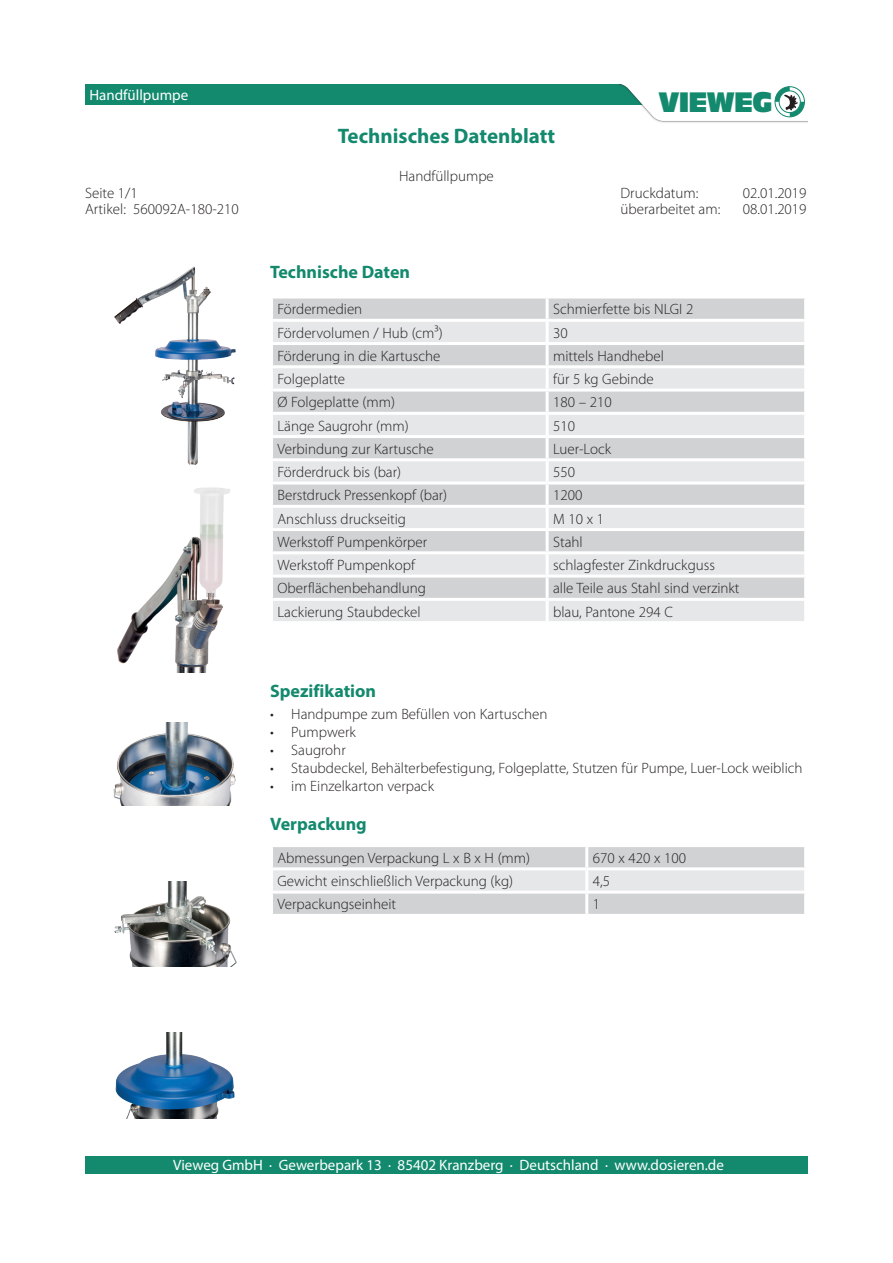
<style>
.page{position:relative;width:893px;height:1263px;background:#fff}
.page>*{position:absolute;margin:0;border:0;box-sizing:border-box;transform-origin:0 0}
.t1{font:29.4px "Antique Oli T Comp";letter-spacing:-.025em;color:#13896e}
.t2{font:700 21px "Myriad Pro";color:#13896e}
.headline_2{font:700 18px "Myriad Pro";color:#13896e}
.t3{font:300 15px "Myriad Pro";color:#231f20}
.t4{font:15px "Myriad Pro";color:#fff}
</style>
<div class="page">
<img style="left:114px;top:266px;width:122px;height:199px">
<img style="left:117px;top:487px;width:113px;height:185px">
<img style="left:113px;top:723px;width:123px;height:83px">
<img style="left:114px;top:881px;width:123px;height:85px">
<img style="left:115px;top:1033px;width:120px;height:85px">
<div style="left:85px;top:84px;width:723px;height:21px;background:#13896e"></div>
<div style="left:273px;top:299px;width:531px;height:20px;background:#d1d2d4"></div>
<svg style="left:273px;top:322px;width:531px;height:299px;background:#dcdddf"></svg>
<hr style="left:546px;top:299px;width:3px;height:20px;background:#fff">
<hr style="left:546px;top:322px;width:3px;height:20px;background:#fff">
<hr style="left:270px;top:342px;width:277px;height:3px;background:#fff">
<hr style="left:547px;top:342px;width:260px;height:3px;background:#fff">
<hr style="left:546px;top:345px;width:3px;height:20px;background:#fff">
<hr style="left:270px;top:365px;width:277px;height:3px;background:#fff">
<hr style="left:547px;top:365px;width:260px;height:3px;background:#fff">
<hr style="left:546px;top:368px;width:3px;height:21px;background:#fff">
<hr style="left:270px;top:389px;width:277px;height:3px;background:#fff">
<hr style="left:547px;top:389px;width:260px;height:3px;background:#fff">
<hr style="left:546px;top:392px;width:3px;height:20px;background:#fff">
<hr style="left:270px;top:412px;width:277px;height:3px;background:#fff">
<hr style="left:547px;top:412px;width:260px;height:3px;background:#fff">
<hr style="left:546px;top:415px;width:3px;height:20px;background:#fff">
<hr style="left:270px;top:435px;width:277px;height:3px;background:#fff">
<hr style="left:547px;top:435px;width:260px;height:3px;background:#fff">
<hr style="left:546px;top:438px;width:3px;height:20px;background:#fff">
<hr style="left:270px;top:458px;width:277px;height:3px;background:#fff">
<hr style="left:547px;top:458px;width:260px;height:3px;background:#fff">
<hr style="left:546px;top:461px;width:3px;height:21px;background:#fff">
<hr style="left:270px;top:482px;width:277px;height:3px;background:#fff">
<hr style="left:547px;top:482px;width:260px;height:3px;background:#fff">
<hr style="left:546px;top:485px;width:3px;height:20px;background:#fff">
<hr style="left:270px;top:505px;width:277px;height:3px;background:#fff">
<hr style="left:547px;top:505px;width:260px;height:3px;background:#fff">
<hr style="left:546px;top:508px;width:3px;height:20px;background:#fff">
<hr style="left:270px;top:528px;width:277px;height:3px;background:#fff">
<hr style="left:547px;top:528px;width:260px;height:3px;background:#fff">
<hr style="left:546px;top:531px;width:3px;height:20px;background:#fff">
<hr style="left:270px;top:551px;width:277px;height:3px;background:#fff">
<hr style="left:547px;top:551px;width:260px;height:3px;background:#fff">
<hr style="left:546px;top:554px;width:3px;height:21px;background:#fff">
<hr style="left:270px;top:575px;width:277px;height:3px;background:#fff">
<hr style="left:547px;top:575px;width:260px;height:3px;background:#fff">
<hr style="left:546px;top:578px;width:3px;height:20px;background:#fff">
<hr style="left:270px;top:598px;width:277px;height:3px;background:#fff">
<hr style="left:547px;top:598px;width:260px;height:3px;background:#fff">
<hr style="left:546px;top:601px;width:3px;height:20px;background:#fff">
<svg style="left:273px;top:847px;width:531px;height:67px;background:#d8d9db"></svg>
<hr style="left:585px;top:847px;width:3px;height:20px;background:#fff">
<hr style="left:270px;top:867px;width:317px;height:3px;background:#fff">
<hr style="left:587px;top:867px;width:220px;height:3px;background:#fff">
<hr style="left:585px;top:870px;width:3px;height:21px;background:#fff">
<hr style="left:270px;top:891px;width:317px;height:3px;background:#fff">
<hr style="left:587px;top:891px;width:220px;height:3px;background:#fff">
<hr style="left:585px;top:894px;width:3px;height:20px;background:#fff">
<img style="left:619px;top:84px;width:189px;height:39px">
<div style="left:775px;top:86px;width:30px;height:31px;border:1px solid #13896e;border-radius:50%"></div>
<svg style="left:775px;top:87px;width:29px;height:30px"></svg>
<div style="left:85px;top:1157px;width:723px;height:17px;background:#13896e"></div>
<p class="t4" style="left:89px;top:86px;width:100px">Handfüllpumpe</p>
<h2 class="t2" style="left:338px;top:123px;width:219px">Technisches Datenblatt</h2>
<p class="t3" style="left:399px;top:167px;width:96px">Handfüllpumpe</p>
<h1 class="t1" style="left:658px;top:86px;width:115px">VIEWEG</h1>
<p class="t3" style="left:85px;top:184px;width:54px">Seite 1/1</p>
<p class="t3" style="left:621px;top:184px;width:79px">Druckdatum:</p>
<p class="t3" style="left:743px;top:184px;width:65px">02.01.2019</p>
<p class="t3" style="left:85px;top:200px;width:155px">Artikel: 560092A-180-210</p>
<p class="t3" style="left:621px;top:200px;width:101px">überarbeitet am:</p>
<p class="t3" style="left:743px;top:200px;width:65px">08.01.2019</p>
<p class="headline_2" style="left:270px;top:260px;width:142px">Technische Daten</p>
<p class="t3" style="left:278px;top:300px;width:86px">Fördermedien</p>
<p class="t3" style="left:553px;top:300px;width:142px">Schmierfette bis NLGI 2</p>
<p class="t3" style="left:278px;top:323px;width:167px">Fördervolumen / Hub (cm³)</p>
<p class="t3" style="left:553px;top:323px;width:16px">30</p>
<p class="t3" style="left:278px;top:347px;width:164px">Förderung in die Kartusche</p>
<p class="t3" style="left:553px;top:347px;width:112px">mittels Handhebel</p>
<p class="t3" style="left:278px;top:370px;width:69px">Folgeplatte</p>
<p class="t3" style="left:553px;top:370px;width:102px">für 5 kg Gebinde</p>
<p class="t3" style="left:278px;top:393px;width:119px">Ø Folgeplatte (mm)</p>
<p class="t3" style="left:553px;top:393px;width:60px">180 – 210</p>
<p class="t3" style="left:278px;top:416px;width:133px">Länge Saugrohr (mm)</p>
<p class="t3" style="left:553px;top:416px;width:23px">510</p>
<p class="t3" style="left:278px;top:440px;width:158px">Verbindung zur Kartusche</p>
<p class="t3" style="left:553px;top:440px;width:59px">Luer-Lock</p>
<p class="t3" style="left:278px;top:463px;width:125px">Förderdruck bis (bar)</p>
<p class="t3" style="left:553px;top:463px;width:23px">550</p>
<p class="t3" style="left:278px;top:486px;width:171px">Berstdruck Pressenkopf (bar)</p>
<p class="t3" style="left:553px;top:486px;width:31px">1200</p>
<p class="t3" style="left:278px;top:509px;width:130px">Anschluss druckseitig</p>
<p class="t3" style="left:553px;top:509px;width:52px">M 10 x 1</p>
<p class="t3" style="left:278px;top:533px;width:151px">Werkstoff Pumpenkörper</p>
<p class="t3" style="left:553px;top:533px;width:31px">Stahl</p>
<p class="t3" style="left:278px;top:556px;width:139px">Werkstoff Pumpenkopf</p>
<p class="t3" style="left:553px;top:556px;width:163px">schlagfester Zinkdruckguss</p>
<p class="t3" style="left:278px;top:579px;width:150px">Oberflächenbehandlung</p>
<p class="t3" style="left:553px;top:579px;width:188px">alle Teile aus Stahl sind verzinkt</p>
<p class="t3" style="left:278px;top:602px;width:145px">Lackierung Staubdeckel</p>
<p class="t3" style="left:553px;top:602px;width:121px">blau, Pantone 294 C</p>
<p class="headline_2" style="left:270px;top:679px;width:108px">Spezifikation</p>
<p class="t3" style="left:270px;top:705px;width:279px">• Handpumpe zum Befüllen von Kartuschen</p>
<p class="t3" style="left:270px;top:723px;width:87px">• Pumpwerk</p>
<p class="t3" style="left:270px;top:741px;width:77px">• Saugrohr</p>
<p class="t3" style="left:270px;top:759px;width:534px">• Staubdeckel, Behälterbefestigung, Folgeplatte, Stutzen für Pumpe, Luer-Lock weiblich</p>
<p class="t3" style="left:270px;top:777px;width:165px">• im Einzelkarton verpack</p>
<p class="headline_2" style="left:270px;top:812px;width:98px">Verpackung</p>
<p class="t3" style="left:278px;top:849px;width:254px">Abmessungen Verpackung L x B x H (mm)</p>
<p class="t3" style="left:593px;top:849px;width:95px">670 x 420 x 100</p>
<p class="t3" style="left:278px;top:872px;width:237px">Gewicht einschließlich Verpackung (kg)</p>
<p class="t3" style="left:593px;top:872px;width:19px">4,5</p>
<p class="t3" style="left:278px;top:895px;width:120px">Verpackungseinheit</p>
<p class="t3" style="left:593px;top:895px;width:9px">1</p>
<p class="t4" style="left:173px;top:1156px;width:552px">Vieweg GmbH · Gewerbepark 13 · 85402 Kranzberg · Deutschland · www.dosieren.de</p>
</div>
